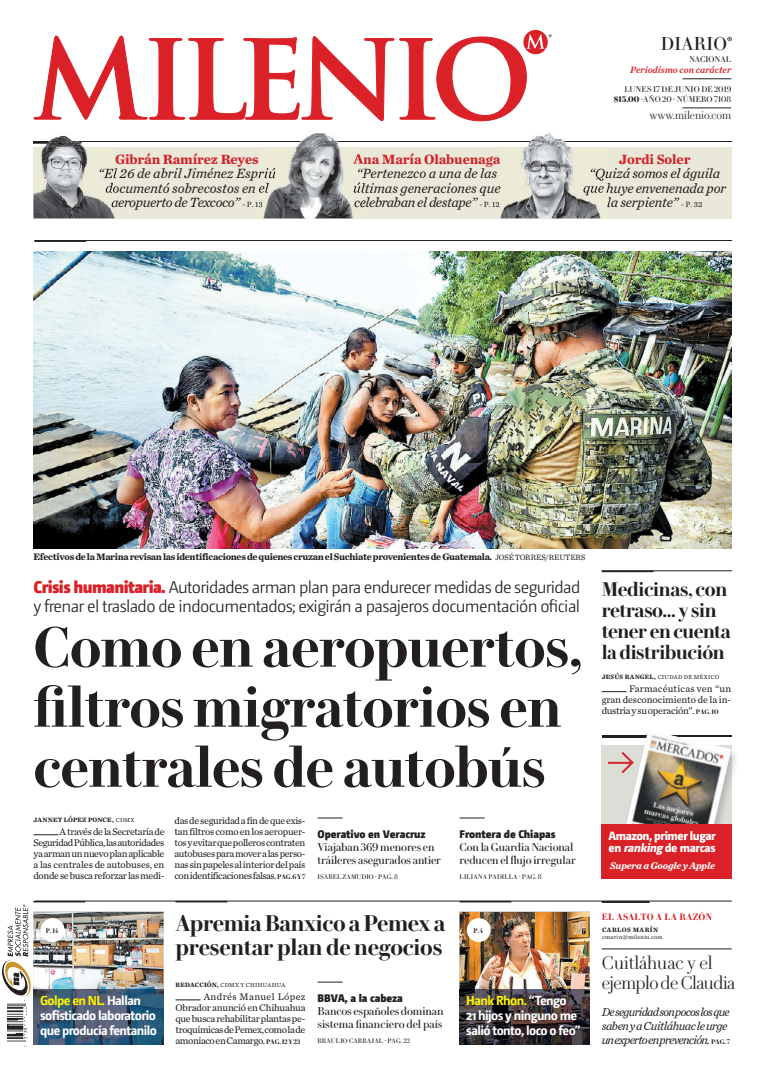
<style>
.page{position:relative;width:766px;height:1078px;background:#fff}
.page>*{position:absolute;margin:0;border:0;box-sizing:border-box;transform-origin:0 0}
.t1{font:600 55px/60px "Le Jeune Deck";letter-spacing:-.01em;color:#231f20}
.t2{font:600 22px/24px "Le Jeune Deck";letter-spacing:-.02em;color:#231f20}
.t3{font:600 19px/21px "Le Jeune Deck";letter-spacing:-.02em;color:#231f20}
.t4{font:300 18px/20px "Le Jeune Deck";letter-spacing:-.03em;color:#231f20}
.t5{font:18px "Le Jeune Deck";letter-spacing:.01em;color:#231f20}
.t6{font:300 17px/19px "Camingo";letter-spacing:-.035em;color:#231f20}
.t7{font:italic 14px/14.5px "Chronicle Text G2";letter-spacing:-.01em;color:#231f20;text-align:center}
.t8{font:700 14px "Chronicle Text G2";letter-spacing:-.01em;color:#d2232a}
.t9{font:700 13px/15px "Camingo";letter-spacing:-.045em;color:#fff}
.t10{font:italic 12px/14px "Chronicle Text G2";letter-spacing:-.06em;color:#231f20}
.t11{font:800 12px/12px "Camingo";letter-spacing:-.04em;color:#fff}
.t12{font:11px/13px "Le Jeune Deck";letter-spacing:-.01em;color:#231f20}
.t13{font:900 11px "Camingo";letter-spacing:-.01em;color:#231f20}
.t14{font:300 11px "Le Jeune Deck";color:#231f20}
.t15{font:10px/11px "Chronicle Text G2";letter-spacing:-.03em;color:#231f20;text-align:justify}
.t16{font:italic 700 10px "Chronicle Text G2";letter-spacing:-.02em;color:#fff}
.t17{font:700 9.8px "Chronicle Text G2";letter-spacing:-.03em;color:#231f20}
.t18{font:italic 9.5px "Chronicle Text G2 Semi";color:#da2128}
.t19{font:600 9px "Le Jeune Deck";letter-spacing:.02em;color:#da2128}
.t20{font:8px/10px "Le Jeune Deck";letter-spacing:.01em;color:#231f20;text-align:right}
.t21{font:6.5px "Le Jeune Deck";letter-spacing:.01em;color:#231f20}
.t22{font:700 6.5px "Chronicle Text G2";letter-spacing:.02em;color:#231f20}
.t23{font:700 6.5px "Chronicle Text G2";letter-spacing:.085em;color:#231f20}
.t24{font:600 6.5px "Le Jeune Deck";color:#231f20;scale:.95 1}
.t25{font:6px "Chronicle Text G2";letter-spacing:.045em;color:#231f20}
.s1{font-style:normal;font-size:8px}
.s2{font-weight:700}
.s3{font-weight:400;font-size:8px}
.s4{font-weight:900;color:#da2128}
.s5{font-weight:400;font-size:6px}
.s6{font-family:"Le Jeune Deck";font-weight:600;font-size:6.5px}
.s7{color:#fff200}
.s8{font-weight:700;font-size:6.5px}
.s9{font-style:italic}
.s10{font-family:"Le Jeune Deck";font-weight:600;font-style:normal;font-size:6.5px}
</style>
<div class="page">
<hr style="left:682px;top:79px;width:49px;height:1px;background:#231f20">
<hr style="left:682px;top:108px;width:49px;height:1px;background:#231f20">
<svg style="left:727px;top:37px;width:4px;height:4px"></svg>
<div style="left:523px;top:30px;width:24px;height:24px;background:#da2128;border-radius:50%"></div>
<svg style="left:33px;top:34px;width:518px;height:88px"></svg>
<hr style="left:601px;top:900px;width:48px;height:2px;background:#231f20">
<hr style="left:601px;top:948px;width:130px;height:1px;background:#231f20">
<hr style="left:35px;top:900px;width:696px;height:1px;background:#231f20">
<svg style="left:2px;top:904px;width:29px;height:93px"></svg>
<img style="left:8px;top:999px;width:20px;height:47px">
<div style="left:33px;top:147px;width:698px;height:71px;background:#eae8d8"></div>
<hr style="left:34px;top:141px;width:697px;height:1px;background:#231f20">
<hr style="left:601px;top:570px;width:131px;height:1px;background:#231f20">
<hr style="left:34px;top:240px;width:698px;height:1px;background:#231f20">
<hr style="left:34px;top:240px;width:52px;height:2px;background:#231f20">
<hr style="left:601px;top:570px;width:52px;height:2px;background:#231f20">
<svg style="left:601px;top:691px;width:25px;height:1px"></svg>
<svg style="left:33px;top:834px;width:25px;height:1px"></svg>
<hr style="left:33px;top:900px;width:52px;height:2px;background:#231f20">
<img style="left:33px;top:911px;width:130px;height:77px">
<img style="left:33px;top:988px;width:130px;height:55px">
<div style="left:41px;top:917px;width:23px;height:24px;background:#fff;border-radius:50%"></div>
<hr style="left:459px;top:900px;width:52px;height:2px;background:#231f20">
<img style="left:459px;top:911px;width:130px;height:77px">
<img style="left:459px;top:988px;width:130px;height:55px">
<div style="left:466px;top:917px;width:24px;height:24px;background:#fff;border-radius:50%"></div>
<svg style="left:459px;top:817px;width:25px;height:1px"></svg>
<svg style="left:317px;top:817px;width:25px;height:1px"></svg>
<svg style="left:317px;top:981px;width:25px;height:1px"></svg>
<hr style="left:175px;top:900px;width:52px;height:2px;background:#231f20">
<svg style="left:175px;top:999px;width:25px;height:1px"></svg>
<hr style="left:601px;top:735px;width:52px;height:2px;background:#231f20">
<div style="left:601px;top:744px;width:130px;height:79px;background:#ddddd7"></div>
<img style="left:618px;top:735px;width:118px;height:140px">
<div style="left:601px;top:823px;width:130px;height:55px;background:#da2128"></div>
<hr style="left:608px;top:761px;width:24px;height:2px;background:#da2128">
<img style="left:619px;top:735px;width:112px;height:89px">
<img style="left:33px;top:251px;width:698px;height:297px">
<img style="left:33px;top:136px;width:82px;height:82px">
<img style="left:81px;top:141px;width:34px;height:1px">
<img style="left:33px;top:141px;width:48px;height:2px">
<img style="left:100px;top:178px;width:15px;height:3px">
<img style="left:100px;top:168px;width:15px;height:10px">
<svg style="left:106px;top:182px;width:9px;height:28px"></svg>
<img style="left:259px;top:133px;width:94px;height:85px">
<img style="left:259px;top:141px;width:94px;height:1px">
<img style="left:259px;top:168px;width:17px;height:13px">
<svg style="left:259px;top:182px;width:10px;height:11px"></svg>
<svg style="left:259px;top:202px;width:3px;height:5px"></svg>
<svg style="left:353px;top:154px;width:10px;height:54px"></svg>
<img style="left:498px;top:133px;width:103px;height:85px">
<img style="left:498px;top:141px;width:103px;height:1px">
<svg style="left:498px;top:153px;width:2px;height:13px"></svg>
<svg style="left:498px;top:182px;width:2px;height:13px"></svg>
<img style="left:590px;top:168px;width:18px;height:13px">
<img style="left:583px;top:183px;width:25px;height:12px">
<h3 class="t5" style="left:660px;top:35px;width:68px">DIARIO</h3>
<p class="t18" style="left:630px;top:64px;width:103px">Periodismo con carácter</p>
<p class="t20" style="left:689px;top:55px;width:43px">NACIONAL</p>
<h3 class="t8" style="left:115px;top:153px;width:145px">Gibrán Ramírez Reyes</h3>
<h3 class="t7" style="left:98px;top:167px;width:179px">“El 26 de abril Jiménez Espriú documentó sobrecostos en el aeropuerto de Texcoco” <span class="s1">- P. 13</span></h3>
<h3 class="t8" style="left:353px;top:153px;width:148px">Ana María Olabuenaga</h3>
<h3 class="t7" style="left:353px;top:167px;width:149px;text-align:left">“Pertenezco a una de las últimas generaciones que celebraban el destape” <span class="s1">- P. 12</span></h3>
<p class="t20" style="left:613px;top:85px;width:119px">LUNES 17 DE JUNIO DE 2019 <span class="s2">$15.00</span> -AÑO 20 - NÚMERO 7108</p>
<p class="t14" style="left:649px;top:110px;width:83px">www.milenio.com</p>
<h3 class="t8" style="left:618px;top:153px;width:73px">Jordi Soler</h3>
<h3 class="t7" style="left:583px;top:167px;width:145px">“Quizá somos el águila que huye envenenada por la serpiente” <span class="s1">- P. 32</span></h3>
<p class="t17" style="left:33px;top:552px;width:553px">Efectivos de la Marina revisan las identificaciones de quienes cruzan el Suchiate provenientes de Guatemala. <span class="s3">JOSÉ TORRES/REUTERS</span></p>
<h3 class="t6" style="left:33px;top:579px;width:548px"><span class="s4">Crisis humanitaria.</span> Autoridades arman plan para endurecer medidas de seguridad y frenar el traslado de indocumentados; exigirán a pasajeros documentación oficial</h3>
<h1 class="t1" style="left:33px;top:620px;width:551px">Como en aeropuertos,</h1>
<h1 class="t1" style="left:33px;top:680px;width:529px">filtros migratorios en centrales de autobús</h1>
<p class="t22" style="left:33px;top:817px;width:102px">JANNET LÓPEZ PONCE, <span class="s5">CDMX</span></p>
<p class="t15" style="left:33px;top:826px;width:133px;text-indent:26px">A través de la Secretaría de Seguridad Pública, las autoridades ya arman un nuevo plan aplicable a las centrales de autobuses, en donde se busca reforzar las medi-</p>
<p class="t15" style="left:174px;top:815px;width:132px">das de seguridad a fin de que exis&shy;tan filtros como en los aeropuer&shy;tos y evitar que polleros contraten autobuses para mover a las perso&shy;nas sin papeles al interior del país con identificaciones falsas. <span class="s6">PAG. 6 Y 7</span></p>
<p class="t13" style="left:317px;top:828px;width:110px">Operativo en Veracruz</p>
<p class="t12" style="left:317px;top:841px;width:125px">Viajaban 369 menores en tráileres asegurados antier</p>
<p class="t21" style="left:317px;top:873px;width:82px">ISABEL ZAMUDIO - PAG. 8</p>
<p class="t13" style="left:459px;top:828px;width:97px">Frontera de Chiapas</p>
<p class="t12" style="left:459px;top:841px;width:118px">Con la Guardia Nacional reducen el flujo irregular</p>
<p class="t21" style="left:459px;top:873px;width:83px">LILIANA PADILLA - PAG. 8</p>
<p class="t24" style="left:46px;top:927px;width:15px">P. 14</p>
<h3 class="t9" style="left:40px;top:993px;width:118px"><span class="s7">Golpe en NL.</span> Hallan sofisticado laboratorio que producía fentanilo</h3>
<h2 class="t2" style="left:175px;top:912px;width:271px">Apremia Banxico a Pemex a presentar plan de negocios</h2>
<p class="t25" style="left:175px;top:982px;width:111px"><span class="s8">REDACCIÓN,</span> CDMX Y CHIHUAHUA</p>
<p class="t15" style="left:175px;top:991px;width:131px;text-indent:28px">Andrés Manuel López Obrador anunció en Chihuahua que busca rehabilitar plantas pe&shy;troquímicas de Pemex, como la de amoniaco en Camargo. <span class="s6">PAG. 12 Y 23</span></p>
<p class="t13" style="left:317px;top:992px;width:87px">BBVA, a la cabeza</p>
<p class="t12" style="left:317px;top:1005px;width:128px">Bancos españoles dominan sistema financiero del país</p>
<p class="t21" style="left:317px;top:1037px;width:94px">BRAULIO CARBAJAL - PAG. 22</p>
<p class="t24" style="left:473px;top:927px;width:11px">P. 4</p>
<h3 class="t9" style="left:466px;top:993px;width:116px"><span class="s7">Hank Rhon.</span> “Tengo<br>21 hijos y ninguno me salió tonto, loco o feo”</h3>
<h3 class="t3" style="left:601px;top:580px;width:131px">Medicinas, con retraso... y sin tener en cuenta</h3>
<h3 class="t3" style="left:601px;top:643px;width:124px">la distribución</h3>
<p class="t25" style="left:601px;top:674px;width:119px"><span class="s8">JESÚS RANGEL,</span> CIUDAD DE MÉXICO</p>
<p class="t15" style="left:601px;top:683px;width:131px;text-indent:27px">Farmacéuticas ven “un gran desconocimiento de la in&shy;dustria y su operación”. <span class="s6">PAG. 10</span></p>
<p class="t11" style="left:608px;top:830px;width:109px">Amazon, primer lugar en <span class="s9">ranking</span> de marcas</p>
<p class="t16" style="left:609px;top:861px;width:106px">Supera a Google y Apple</p>
<p class="t19" style="left:601px;top:912px;width:112px">EL ASALTO A LA RAZÓN</p>
<h3 class="t4" style="left:601px;top:953px;width:135px">Cuitláhuac y el ejemplo de Claudia</h3>
<p class="t23" style="left:602px;top:927px;width:58px">CARLOS MARÍN</p>
<p class="t25" style="left:602px;top:934px;width:62px">cmarin@milenio.com</p>
<p class="t10" style="left:601px;top:1005px;width:130px">De seguridad son pocos los que saben y a Cuitláhuac le urge un experto en prevención. <span class="s10">PAG. 7</span></p>
</div>
